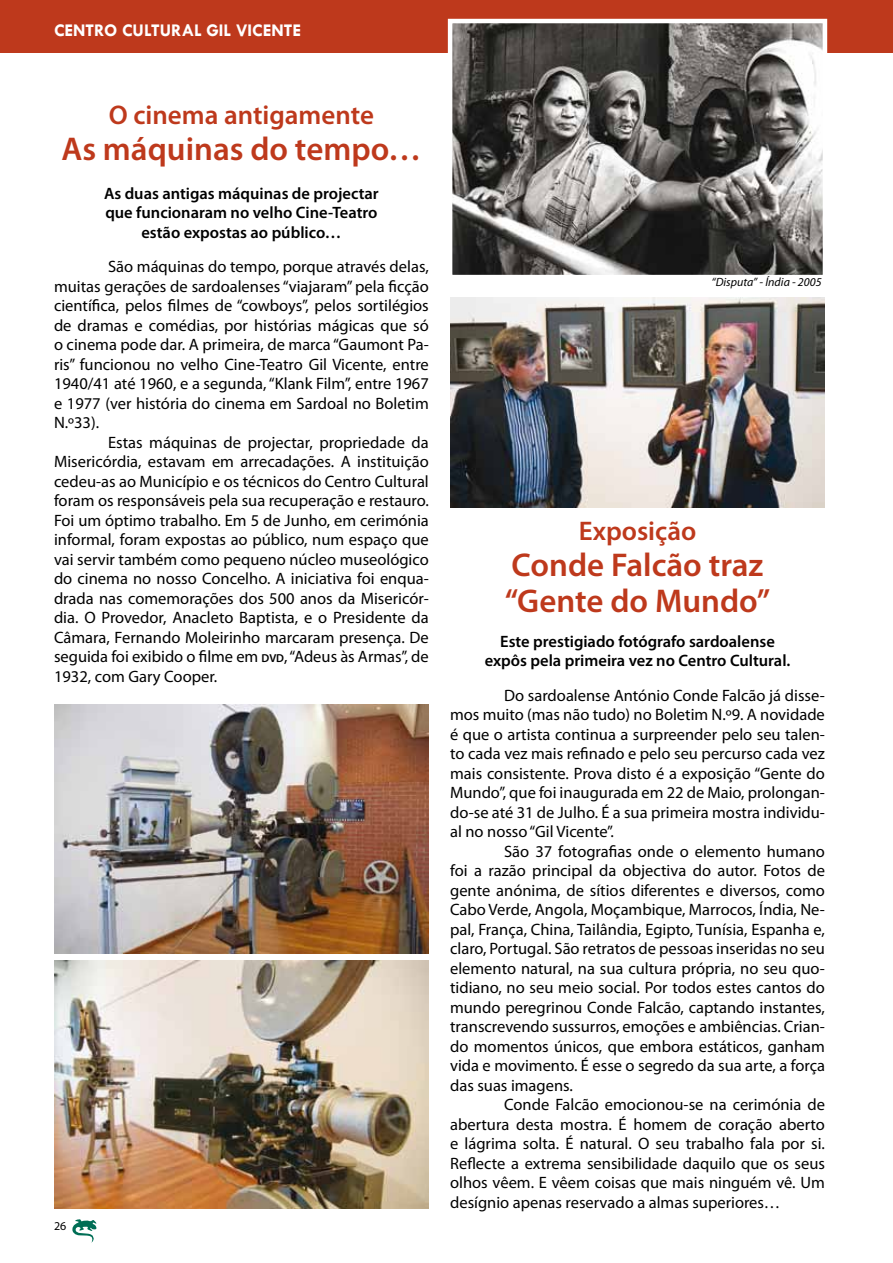
<style>
.page{position:relative;width:893px;height:1263px;background:#fff}
.page>*{position:absolute;margin:0;border:0;box-sizing:border-box;transform-origin:0 0}
.t1{font:600 33px/36px "Myriad Pro";color:#be391c}
.t2{font:600 27px "Myriad Pro";color:#be391c}
.t3{font:700 18px "Tw Cen";color:#fff}
.t4{font:16.5px/19.5px "Myriad Pro";color:#000;text-align:justify}
.t5{font:600 16.5px/19.5px "Myriad Pro";color:#000;text-align:center}
.t6{font:italic 12px "Myriad Pro";color:#000}
.t7{font:12px "Myriad Pro";color:#000}
.s1{font-weight:600;font-size:11.55px}
</style>
<div class="page">
<svg style="left:72px;top:1219px;width:25px;height:23px"></svg>
<div style="left:0;top:0;width:893px;height:52px;background:#be391c"></div>
<img style="left:453px;top:24px;width:369px;height:250px">
<div style="left:448px;top:19px;width:379px;height:260px;border:4px solid #fff"></div>
<img style="left:450px;top:297px;width:375px;height:211px">
<img style="left:54px;top:960px;width:375px;height:249px">
<img style="left:54px;top:704px;width:375px;height:249px">
<p class="t3" style="left:54px;top:20px;width:248px">CENTRO CULTURAL GIL VICENTE</p>
<h2 class="t2" style="left:109px;top:98px;width:267px">O cinema antigamente</h2>
<h1 class="t1" style="left:62px;top:130px;width:361px">As máquinas do tempo…</h1>
<p class="t5" style="left:104px;top:183px;width:276px">As duas antigas máquinas de projectar que funcionaram no velho Cine-Teatro estão expostas ao público…</p>
<p class="t4" style="left:54px;top:257px;width:376px;text-indent:54px">São máquinas do tempo, porque através delas, muitas gerações de sardoalenses “viajaram” pela ficção científica, pelos filmes de “cowboys”, pelos sortilégios de dramas e comédias, por histórias mágicas que só o cinema pode dar. A primeira, de marca “Gaumont Pa&shy;ris” funcionou no velho Cine-Teatro Gil Vicente, entre 1940/41 até 1960, e a segunda, “Klank Film”, entre 1967 e 1977 (ver história do cinema em Sardoal no Boletim N.º33).</p>
<p class="t4" style="left:54px;top:432px;width:376px;text-indent:54px">Estas máquinas de projectar, propriedade da Misericórdia, estavam em arrecadações. A instituição cedeu-as ao Município e os técnicos do Centro Cultural foram os responsáveis pela sua recuperação e restauro.<br>Foi um óptimo trabalho. Em 5 de Junho, em cerimónia informal, foram expostas ao público, num espaço que vai servir também como pequeno núcleo museológico do cinema no nosso Concelho. A iniciativa foi enqua&shy;drada nas comemorações dos 500 anos da Misericór&shy;dia. O Provedor, Anacleto Baptista, e o Presidente da Câmara, Fernando Moleirinho marcaram presença. De seguida foi exibido o filme em <span class="s1">dvd</span>, “Adeus às Armas”, de 1932, com Gary Cooper.</p>
<p class="t7" style="left:54px;top:1218px;width:14px">26</p>
<p class="t6" style="left:712px;top:274px;width:111px">“Disputa” - Índia - 2005</p>
<h2 class="t2" style="left:579px;top:514px;width:119px">Exposição</h2>
<h1 class="t1" style="left:505px;top:546px;width:267px">Conde Falcão traz “Gente do Mundo”</h1>
<p class="t5" style="left:485px;top:631px;width:307px">Este prestigiado fotógrafo sardoalense expôs pela primeira vez no Centro Cultural.</p>
<p class="t4" style="left:450px;top:685px;width:376px;text-indent:54px">Do sardoalense António Conde Falcão já disse&shy;mos muito (mas não tudo) no Boletim N.º9. A novidade é que o artista continua a surpreender pelo seu talen&shy;to cada vez mais refinado e pelo seu percurso cada vez mais consistente. Prova disto é a exposição “Gente do Mundo”, que foi inaugurada em 22 de Maio, prolongan&shy;do-se até 31 de Julho. É a sua primeira mostra individu&shy;al no nosso “Gil Vicente”.</p>
<p class="t4" style="left:450px;top:841px;width:376px;text-indent:54px">São 37 fotografias onde o elemento humano foi a razão principal da objectiva do autor. Fotos de gente anónima, de sítios diferentes e diversos, como Cabo Verde, Angola, Moçambique, Marrocos, Índia, Ne&shy;pal, França, China, Tailândia, Egipto, Tunísia, Espanha e, claro, Portugal. São retratos de pessoas inseridas no seu elemento natural, na sua cultura própria, no seu quo&shy;tidiano, no seu meio social. Por todos estes cantos do mundo peregrinou Conde Falcão, captando instantes, transcrevendo sussurros, emoções e ambiências. Crian&shy;do momentos únicos, que embora estáticos, ganham vida e movimento. É esse o segredo da sua arte, a força das suas imagens.</p>
<p class="t4" style="left:450px;top:1095px;width:376px;text-indent:54px">Conde Falcão emocionou-se na cerimónia de abertura desta mostra. É homem de coração aberto e lágrima solta. É natural. O seu trabalho fala por si.<br>Reflecte a extrema sensibilidade daquilo que os seus olhos vêem. E vêem coisas que mais ninguém vê. Um desígnio apenas reservado a almas superiores…</p>
</div>
